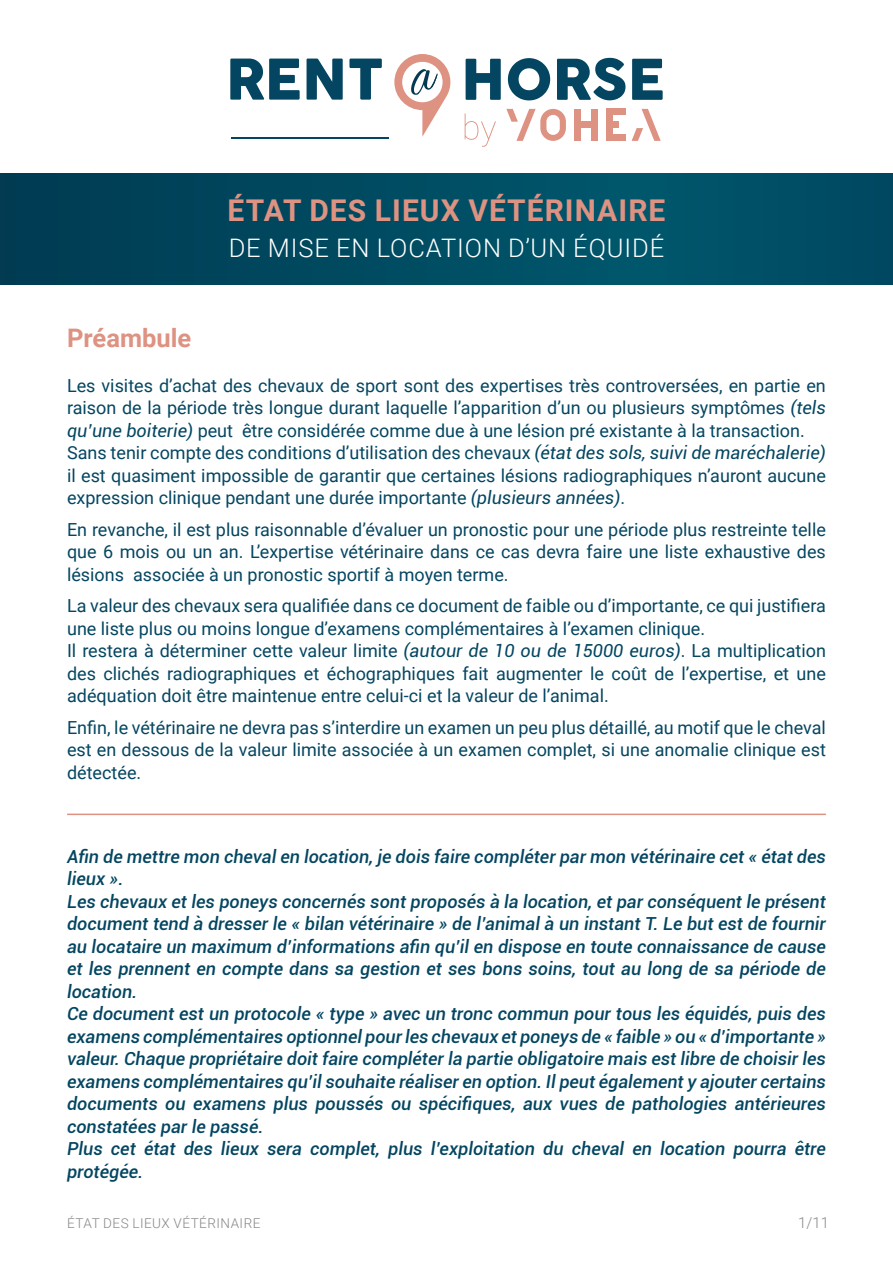
<style>
.page{position:relative;width:893px;height:1263px;background:#fff}
.page>*{position:absolute;margin:0;border:0;box-sizing:border-box;transform-origin:0 0}
.t1{font:700 30px "Roboto";letter-spacing:.035em;color:#de9282}
.t2{font:300 25.5px "Roboto";letter-spacing:.035em;color:#fff}
.t3{font:700 25.5px "Roboto";color:#de9282}
.t4{font:18px/22.5px "Roboto";color:#044661;text-align:justify}
.t5{font:italic 500 18px/22.5px "Roboto";color:#044661}
.t6{font:300 15px "Roboto";color:#878787}
.t7{font:300 13.5px "Roboto";letter-spacing:.035em;color:#878787}
.s1{font-style:italic}
</style>
<div class="page">
<hr style="left:231px;top:137px;width:158px;height:1px;background:#044661">
<svg style="left:632px;top:109px;width:29px;height:32px"></svg>
<div style="left:606px;top:114px;width:6px;height:27px;background:#de9282"></div>
<div style="left:606px;top:135px;width:20px;height:6px;background:#de9282"></div>
<div style="left:606px;top:109px;width:20px;height:6px;background:#de9282"></div>
<div style="left:606px;top:122px;width:13px;height:6px;background:#de9282"></div>
<div style="left:592px;top:109px;width:6px;height:32px;background:#de9282"></div>
<div style="left:574px;top:109px;width:6px;height:32px;background:#de9282"></div>
<div style="left:580px;top:122px;width:13px;height:6px;background:#de9282"></div>
<svg style="left:506px;top:109px;width:60px;height:32px"></svg>
<svg style="left:465px;top:113px;width:31px;height:34px"></svg>
<svg style="left:230px;top:59px;width:152px;height:41px"></svg>
<svg style="left:466px;top:58px;width:197px;height:42px"></svg>
<svg style="left:394px;top:54px;width:56px;height:83px"></svg>
<div style="left:0;top:174px;width:893px;height:111px;background:linear-gradient(to right,#004056,#00556c)"></div>
<hr style="left:67px;top:814px;width:759px;height:1px;background:#de9282">
<p class="t1" style="left:228px;top:189px;width:439px">ÉTAT DES LIEUX VÉTÉRINAIRE</p>
<p class="t2" style="left:229px;top:230px;width:437px">DE MISE EN LOCATION D’UN ÉQUIDÉ</p>
<p class="t3" style="left:67px;top:320px;width:126px">Préambule</p>
<p class="t4" style="left:67px;top:373px;width:760px">Les visites d’achat des chevaux de sport sont des expertises très controversées, en partie en raison de la période très longue durant laquelle l’apparition d’un ou plusieurs symptômes <span class="s1">(tels qu’une boiterie)</span> peut être considérée comme due à une lésion pré existante à la transaction.</p>
<p class="t4" style="left:67px;top:441px;width:760px">Sans tenir compte des conditions d’utilisation des chevaux <span class="s1">(état des sols, suivi de maréchalerie) </span>il est quasiment impossible de garantir que certaines lésions radiographiques n’auront aucune expression clinique pendant une durée importante <span class="s1">(plusieurs années)</span>.</p>
<p class="t4" style="left:67px;top:517px;width:760px">En revanche, il est plus raisonnable d’évaluer un pronostic pour une période plus restreinte telle que 6 mois ou un an. L’expertise vétérinaire dans ce cas devra faire une liste exhaustive des lésions associée à un pronostic sportif à moyen terme.</p>
<p class="t4" style="left:67px;top:594px;width:760px">La valeur des chevaux sera qualifiée dans ce document de faible ou d’importante, ce qui justifiera une liste plus ou moins longue d’examens complémentaires à l’examen clinique.</p>
<p class="t4" style="left:67px;top:639px;width:760px">Il restera à déterminer cette valeur limite <span class="s1">(autour de 10 ou de 15000 euros)</span>. La multiplication des clichés radiographiques et échographiques fait augmenter le coût de l’expertise, et une adéquation doit être maintenue entre celui-ci et la valeur de l’animal.</p>
<p class="t4" style="left:67px;top:715px;width:760px">Enfin, le vétérinaire ne devra pas s’interdire un examen un peu plus détaillé, au motif que le cheval est en dessous de la valeur limite associée à un examen complet, si une anomalie clinique est détectée.</p>
<p class="t5" style="left:67px;top:844px;width:760px">Afin de mettre mon cheval en location, je dois faire compléter par mon vétérinaire cet « état des lieux ».</p>
<p class="t5" style="left:67px;top:889px;width:760px;text-align:justify">Les chevaux et les poneys concernés sont proposés à la location, et par conséquent le présent document tend à dresser le « bilan vétérinaire » de l’animal à un instant T. Le but est de fournir au locataire un maximum d’informations afin qu’il en dispose en toute connaissance de cause et les prennent en compte dans sa gestion et ses bons soins, tout au long de sa période de location.</p>
<p class="t5" style="left:67px;top:1002px;width:760px;text-align:justify">Ce document est un protocole « type » avec un tronc commun pour tous les équidés, puis des examens complémentaires optionnel pour les chevaux et poneys de « faible » ou « d’importante » valeur. Chaque propriétaire doit faire compléter la partie obligatoire mais est libre de choisir les examens complémentaires qu’il souhaite réaliser en option. Il peut également y ajouter certains documents ou examens plus poussés ou spécifiques, aux vues de pathologies antérieures constatées par le passé.</p>
<p class="t5" style="left:67px;top:1137px;width:760px">Plus cet état des lieux sera complet, plus l’exploitation du cheval en location pourra être protégée.</p>
<p class="t7" style="left:67px;top:1213px;width:195px">ÉTAT DES LIEUX VÉTÉRINAIRE</p>
<p class="t6" style="left:798px;top:1212px;width:32px">1/11</p>
</div>
